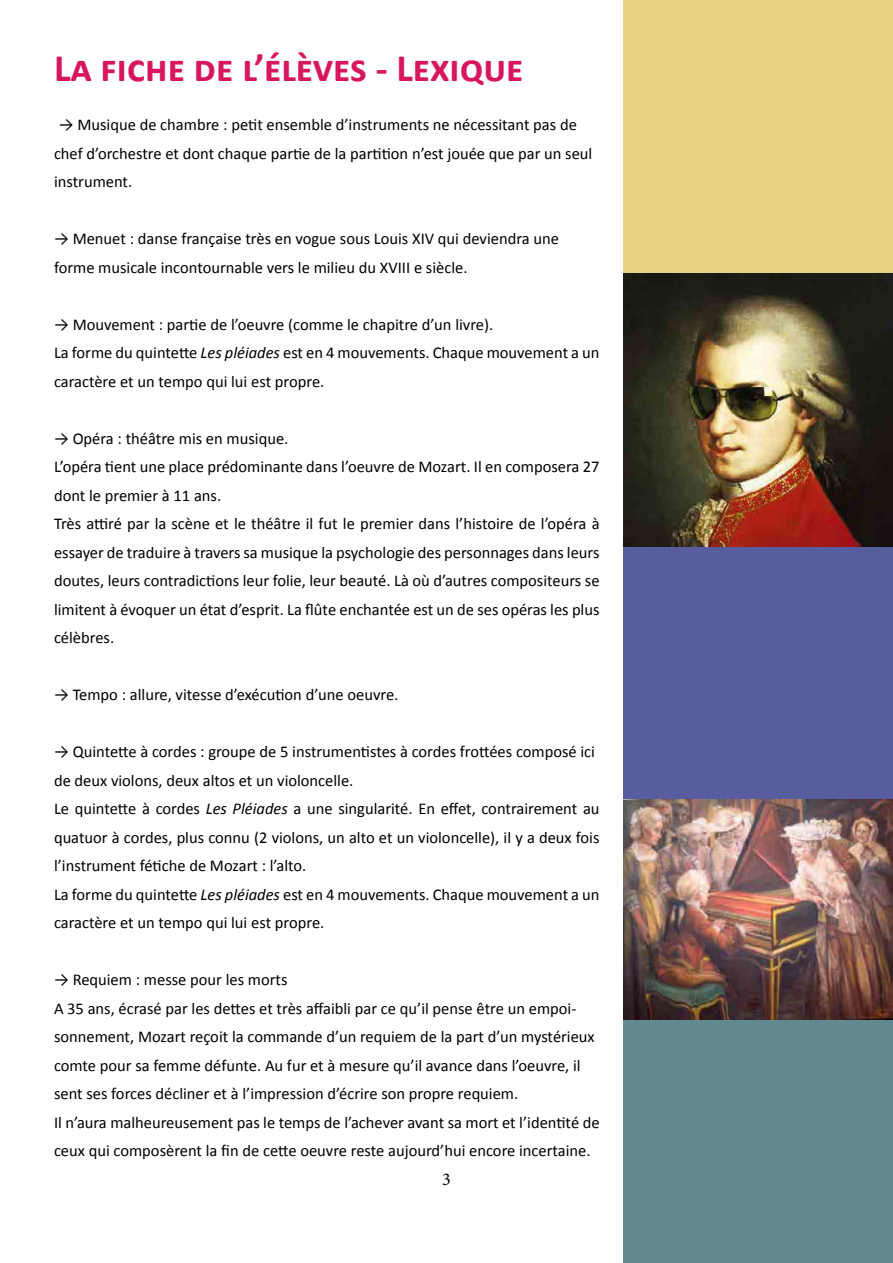
<style>
.page{position:relative;width:893px;height:1263px;background:#fff}
.page>*{position:absolute;margin:0;border:0;box-sizing:border-box;transform-origin:0 0}
.t1{font:700 39px "Calibri";color:#d7165d}
.t2{font:18px "Minion Pro";color:#000}
.t3{font:16.5px/28.5px "Calibri";color:#000}
.s1{font-style:italic}
</style>
<div class="page">
<div style="left:623px;top:546px;width:270px;height:253px;background:#585d9f"></div>
<div style="left:623px;top:0;width:270px;height:273px;background:#e7cf84"></div>
<img style="left:623px;top:799px;width:270px;height:221px">
<img style="left:623px;top:273px;width:270px;height:273px">
<div style="left:623px;top:1020px;width:270px;height:243px;background:#618a90"></div>
<h1 class="t1" style="left:54px;top:43px;width:471px">La fiche de l’élèves - Lexique</h1>
<p class="t3" style="left:54px;top:111px;width:540px">→ Musique de chambre : petit ensemble d’instruments ne nécessitant pas de chef d’orchestre et dont chaque partie de la partition n’est jouée que par un seul instrument.</p>
<p class="t3" style="left:54px;top:225px;width:506px">→ Menuet : danse française très en vogue sous Louis XIV qui deviendra une forme musicale incontournable vers le milieu du XVIII e siècle.</p>
<p class="t3" style="left:54px;top:310px;width:547px">→ Mouvement : partie de l’oeuvre (comme le chapitre d’un livre).<br>La forme du quintette <span class="s1">Les pléiades</span> est en 4 mouvements. Chaque mouvement a un caractère et un tempo qui lui est propre.</p>
<p class="t3" style="left:54px;top:424px;width:547px">→ Opéra : théâtre mis en musique.<br>L’opéra tient une place prédominante dans l’oeuvre de Mozart. Il en composera 27 dont le premier à 11 ans.<br>Très attiré par la scène et le théâtre il fut le premier dans l’histoire de l’opéra à essayer de traduire à travers sa musique la psychologie des personnages dans leurs doutes, leurs contradictions leur folie, leur beauté. Là où d’autres compositeurs se limitent à évoquer un état d’esprit. La flûte enchantée est un de ses opéras les plus célèbres.</p>
<p class="t3" style="left:54px;top:681px;width:346px">→ Tempo : allure, vitesse d’exécution d’une oeuvre.</p>
<p class="t3" style="left:54px;top:738px;width:547px">→ Quintette à cordes : groupe de 5 instrumentistes à cordes frottées composé ici de deux violons, deux altos et un violoncelle.<br>Le quintette à cordes <span class="s1">Les Pléiades</span> a une singularité. En effet, contrairement au quatuor à cordes, plus connu (2 violons, un alto et un violoncelle), il y a deux fois l’instrument fétiche de Mozart : l’alto.<br>La forme du quintette <span class="s1">Les pléiades</span> est en 4 mouvements. Chaque mouvement a un caractère et un tempo qui lui est propre.</p>
<p class="t3" style="left:54px;top:966px;width:547px">→ Requiem : messe pour les morts<br>A 35 ans, écrasé par les dettes et très affaibli par ce qu’il pense être un empoi&shy;sonnement, Mozart reçoit la commande d’un requiem de la part d’un mystérieux comte pour sa femme défunte. Au fur et à mesure qu’il avance dans l’oeuvre, il sent ses forces décliner et à l’impression d’écrire son propre requiem.<br>Il n’aura malheureusement pas le temps de l’achever avant sa mort et l’identité de ceux qui composèrent la fin de cette oeuvre reste aujourd’hui encore incertaine.</p>
<p class="t2" style="left:442px;top:1167px;width:10px">3</p>
</div>
